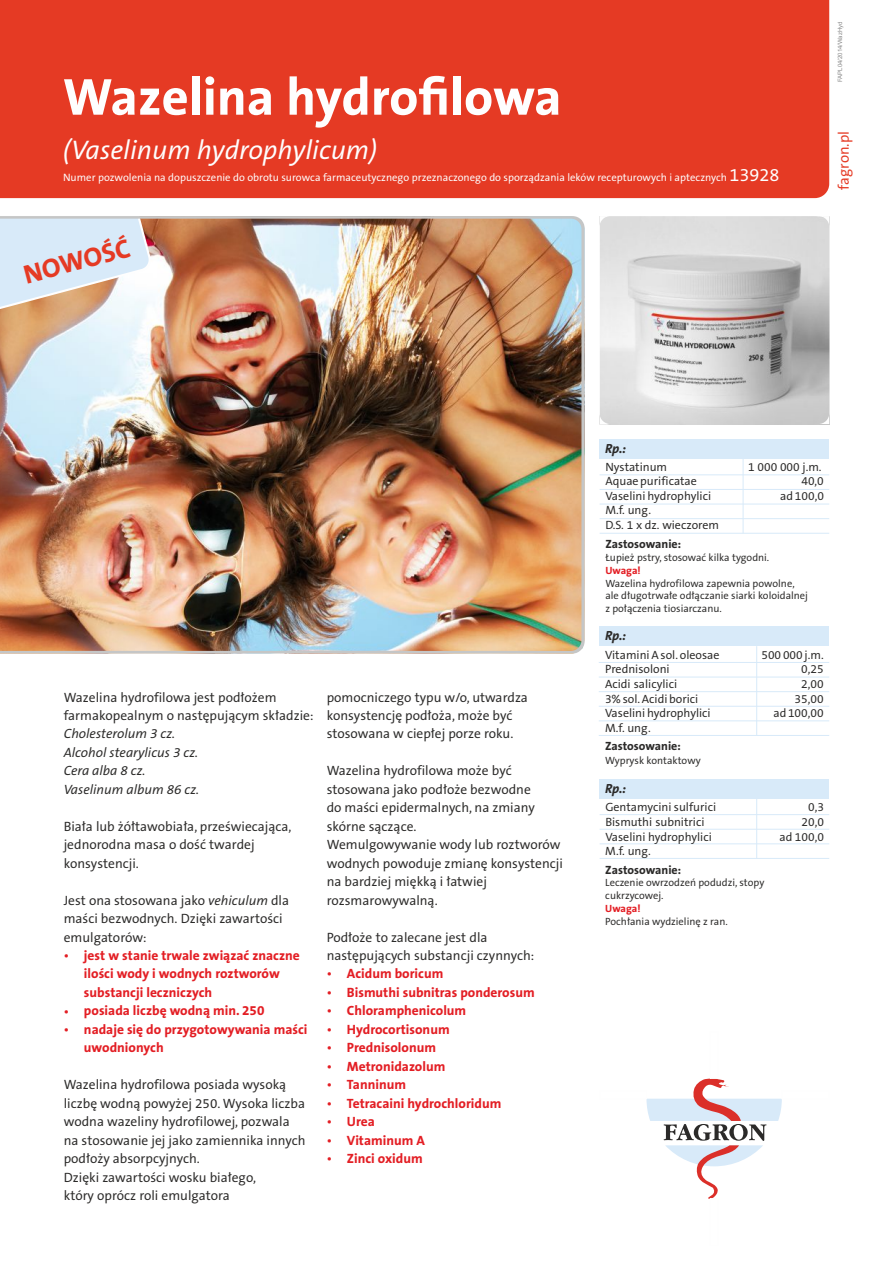
<style>
.page{position:relative;width:893px;height:1263px;background:#fff}
.page>*{position:absolute;margin:0;border:0;box-sizing:border-box;transform-origin:0 0}
.t1{font:700 52.5px "The Sans Office LF";color:#fefefe}
.t2{font:italic 27px "The Sans Office LF";color:#fefefe}
.t3{font:700 26.7px "The Sans Office LF";color:#e53a24}
.t4{font:15px "The Sans Office LF";color:#e53a24}
.t5{font:13.5px/18.5px "The Sans Office LF";color:#2b2a29}
.t6{font:700 13.5px/18.5px "The Sans Office LF";color:#e31e24}
.t7{font:italic 13.5px/18.5px "The Sans Office LF";color:#2b2a29}
.t8{font:italic 700 13.2px "The Sans Office LF";color:#2b2a29}
.t9{font:12px/14.5px "The Sans Office LF";color:#2b2a29}
.t10{font:700 12px "The Sans Office LF";color:#2b2a29}
.t11{font:10.65px "The Sans Office LF";color:#fefefe}
.t12{font:10.5px/12.8px "The Sans Office LF";color:#2b2a29}
.t13{font:700 10.5px "The Sans Office LF";color:#e31e24}
.t14{font:6px "Arial";color:#898989}
.s1{font-size:18.15px}
.s2{font-style:italic}
</style>
<div class="page">
<div style="left:0;top:0;width:829px;height:198px;background:#e53a24"></div>
<img style="left:0;top:216px;width:585px;height:437px">
<svg style="left:646px;top:1078px;width:136px;height:121px"></svg>
<svg style="left:600px;top:216px;width:229px;height:208px;background:#cecdcd"></svg>
<div style="left:600px;top:439px;width:229px;height:19px;background:#d8eaf9"></div>
<hr style="left:600px;top:474px;width:229px;height:1px;background:#d8eaf9">
<hr style="left:600px;top:489px;width:229px;height:1px;background:#d8eaf9">
<hr style="left:600px;top:504px;width:229px;height:1px;background:#d8eaf9">
<hr style="left:600px;top:518px;width:229px;height:1px;background:#d8eaf9">
<hr style="left:600px;top:533px;width:229px;height:1px;background:#d8eaf9">
<hr style="left:743px;top:458px;width:1px;height:75px;background:#d8eaf9">
<div style="left:600px;top:779px;width:229px;height:19px;background:#d8eaf9"></div>
<hr style="left:600px;top:814px;width:229px;height:1px;background:#d8eaf9">
<hr style="left:600px;top:829px;width:229px;height:1px;background:#d8eaf9">
<hr style="left:600px;top:843px;width:229px;height:1px;background:#d8eaf9">
<hr style="left:600px;top:858px;width:229px;height:1px;background:#d8eaf9">
<hr style="left:756px;top:798px;width:1px;height:60px;background:#d8eaf9">
<div style="left:600px;top:627px;width:229px;height:19px;background:#d8eaf9"></div>
<hr style="left:599px;top:662px;width:230px;height:1px;background:#d8eaf9">
<hr style="left:599px;top:677px;width:230px;height:1px;background:#d8eaf9">
<hr style="left:599px;top:691px;width:230px;height:1px;background:#d8eaf9">
<hr style="left:599px;top:706px;width:230px;height:1px;background:#d8eaf9">
<hr style="left:599px;top:720px;width:230px;height:1px;background:#d8eaf9">
<hr style="left:599px;top:735px;width:230px;height:1px;background:#d8eaf9">
<hr style="left:756px;top:646px;width:1px;height:89px;background:#d8eaf9">
<p class="t14" style="left:838px;top:82px;width:62px;rotate:-90deg">FAPL04/2014/WazHyd</p>
<h1 class="t1" style="left:63px;top:76px;width:500px">Wazelina hydrofilowa</h1>
<h2 class="t2" style="left:63px;top:139px;width:316px">(Vaselinum hydrophylicum)</h2>
<p class="t4" style="left:838px;top:190px;width:60px;rotate:-90deg">fagron.pl</p>
<p class="t11" style="left:63px;top:173px;width:718px">Numer pozwolenia na dopuszczenie do obrotu surowca farmaceutycznego przeznaczonego do sporządzania leków recepturowych i aptecznych <span class="s1">13928</span></p>
<h3 class="t3" style="left:21px;top:265px;width:110px;rotate:-15deg">NOWOŚĆ</h3>
<p class="t5" style="left:64px;top:689px;width:251px">Wazelina hydrofilowa jest podłożem farmakopealnym o następującym składzie:</p>
<p class="t7" style="left:64px;top:726px;width:137px">Cholesterolum 3 cz.<br>Alcohol stearylicus 3 cz.<br>Cera alba 8 cz.<br>Vaselinum album 86 cz.</p>
<p class="t5" style="left:64px;top:818px;width:229px">Biała lub żółtawobiała, przeświecająca, jednorodna masa o dość twardej konsystencji.</p>
<p class="t5" style="left:64px;top:892px;width:227px">Jest ona stosowana jako <span class="s2">vehiculum</span> dla maści bezwodnych. Dzięki zawartości emulgatorów:</p>
<p class="t6" style="left:84px;top:947px;width:217px;text-indent:-20px">• jest w stanie trwale związać znaczne ilości wody i wodnych roztworów substancji leczniczych</p>
<p class="t6" style="left:64px;top:1003px;width:202px">• posiada liczbę wodną min. 250</p>
<p class="t6" style="left:84px;top:1021px;width:225px;text-indent:-20px">• nadaje się do przygotowywania maści uwodnionych</p>
<p class="t5" style="left:64px;top:1077px;width:243px">Wazelina hydrofilowa posiada wysoką liczbę wodną powyżej 250. Wysoka liczba wodna wazeliny hydrofilowej, pozwala na stosowanie jej jako zamiennika innych podłoży absorpcyjnych.<br>Dzięki zawartości wosku białego,<br>który oprócz roli emulgatora</p>
<p class="t5" style="left:327px;top:689px;width:203px">pomocniczego typu w/o, utwardza konsystencję podłoża, może być stosowana w ciepłej porze roku.</p>
<p class="t5" style="left:327px;top:763px;width:238px">Wazelina hydrofilowa może być stosowana jako podłoże bezwodne<br>do maści epidermalnych, na zmiany skórne sączące.<br>Wemulgowywanie wody lub roztworów wodnych powoduje zmianę konsystencji na bardziej miękką i łatwiej rozsmarowywalną.</p>
<p class="t5" style="left:327px;top:929px;width:209px">Podłoże to zalecane jest dla następujących substancji czynnych:</p>
<p class="t6" style="left:327px;top:966px;width:118px">• Acidum boricum</p>
<p class="t6" style="left:327px;top:984px;width:210px">• Bismuthi subnitras ponderosum</p>
<p class="t6" style="left:327px;top:1003px;width:141px">• Chloramphenicolum</p>
<p class="t6" style="left:327px;top:1021px;width:124px">• Hydrocortisonum</p>
<p class="t6" style="left:327px;top:1040px;width:111px">• Prednisolonum</p>
<p class="t6" style="left:327px;top:1058px;width:120px">• Metronidazolum</p>
<p class="t6" style="left:327px;top:1077px;width:81px">• Tanninum</p>
<p class="t6" style="left:327px;top:1095px;width:176px">• Tetracaini hydrochloridum</p>
<p class="t6" style="left:327px;top:1114px;width:50px">• Urea</p>
<p class="t6" style="left:327px;top:1132px;width:100px">• Vitaminum A</p>
<p class="t6" style="left:327px;top:1151px;width:98px">• Zinci oxidum</p>
<p class="t8" style="left:605px;top:443px;width:22px">Rp.:</p>
<p class="t9" style="left:605px;top:460px;width:63px">Nystatinum</p>
<p class="t9" style="left:748px;top:460px;width:75px">1 000 000 j.m.</p>
<p class="t9" style="left:605px;top:475px;width:93px">Aquae purificatae</p>
<p class="t9" style="left:801px;top:475px;width:24px">40,0</p>
<p class="t9" style="left:605px;top:490px;width:107px">Vaselini hydrophylici</p>
<p class="t9" style="left:780px;top:490px;width:45px">ad 100,0</p>
<p class="t9" style="left:605px;top:504px;width:115px">M.f. ung.<br>D.S. 1 x dz. wieczorem</p>
<p class="t10" style="left:605px;top:539px;width:77px">Zastosowanie:</p>
<p class="t12" style="left:605px;top:552px;width:165px">Łupież pstry, stosować kilka tygodni.</p>
<p class="t13" style="left:605px;top:566px;width:37px">Uwaga!</p>
<p class="t12" style="left:605px;top:578px;width:204px">Wazelina hydrofilowa zapewnia powolne, ale długotrwałe odłączanie siarki koloidalnej z połączenia tiosiarczanu.</p>
<p class="t8" style="left:605px;top:631px;width:22px">Rp.:</p>
<p class="t9" style="left:605px;top:649px;width:116px">Vitamini A sol. oleosae</p>
<p class="t9" style="left:761px;top:649px;width:64px">500 000 j.m.</p>
<p class="t9" style="left:605px;top:663px;width:66px">Prednisoloni</p>
<p class="t9" style="left:801px;top:663px;width:24px">0,25</p>
<p class="t9" style="left:605px;top:678px;width:74px">Acidi salicylici</p>
<p class="t9" style="left:801px;top:678px;width:24px">2,00</p>
<p class="t9" style="left:605px;top:692px;width:95px">3% sol. Acidi borici</p>
<p class="t9" style="left:795px;top:692px;width:31px">35,00</p>
<p class="t9" style="left:605px;top:707px;width:107px">Vaselini hydrophylici</p>
<p class="t9" style="left:773px;top:707px;width:52px">ad 100,00</p>
<p class="t9" style="left:605px;top:721px;width:47px">M.f. ung.</p>
<p class="t10" style="left:605px;top:741px;width:77px">Zastosowanie:</p>
<p class="t12" style="left:605px;top:755px;width:97px">Wyprysk kontaktowy</p>
<p class="t8" style="left:605px;top:783px;width:22px">Rp.:</p>
<p class="t9" style="left:605px;top:801px;width:112px">Gentamycini sulfurici</p>
<p class="t9" style="left:808px;top:801px;width:17px">0,3</p>
<p class="t9" style="left:605px;top:816px;width:101px">Bismuthi subnitrici</p>
<p class="t9" style="left:801px;top:816px;width:24px">20,0</p>
<p class="t9" style="left:605px;top:830px;width:108px">Vaselini hydrophylici</p>
<p class="t9" style="left:779px;top:830px;width:46px">ad 100,0</p>
<p class="t9" style="left:605px;top:845px;width:47px">M.f. ung.</p>
<p class="t10" style="left:605px;top:865px;width:77px">Zastosowanie:</p>
<p class="t12" style="left:605px;top:877px;width:161px">Leczenie owrzodzeń podudzi, stopy cukrzycowej.</p>
<p class="t13" style="left:605px;top:904px;width:37px">Uwaga!</p>
<p class="t12" style="left:605px;top:916px;width:124px">Pochłania wydzielinę z ran.</p>
</div>
